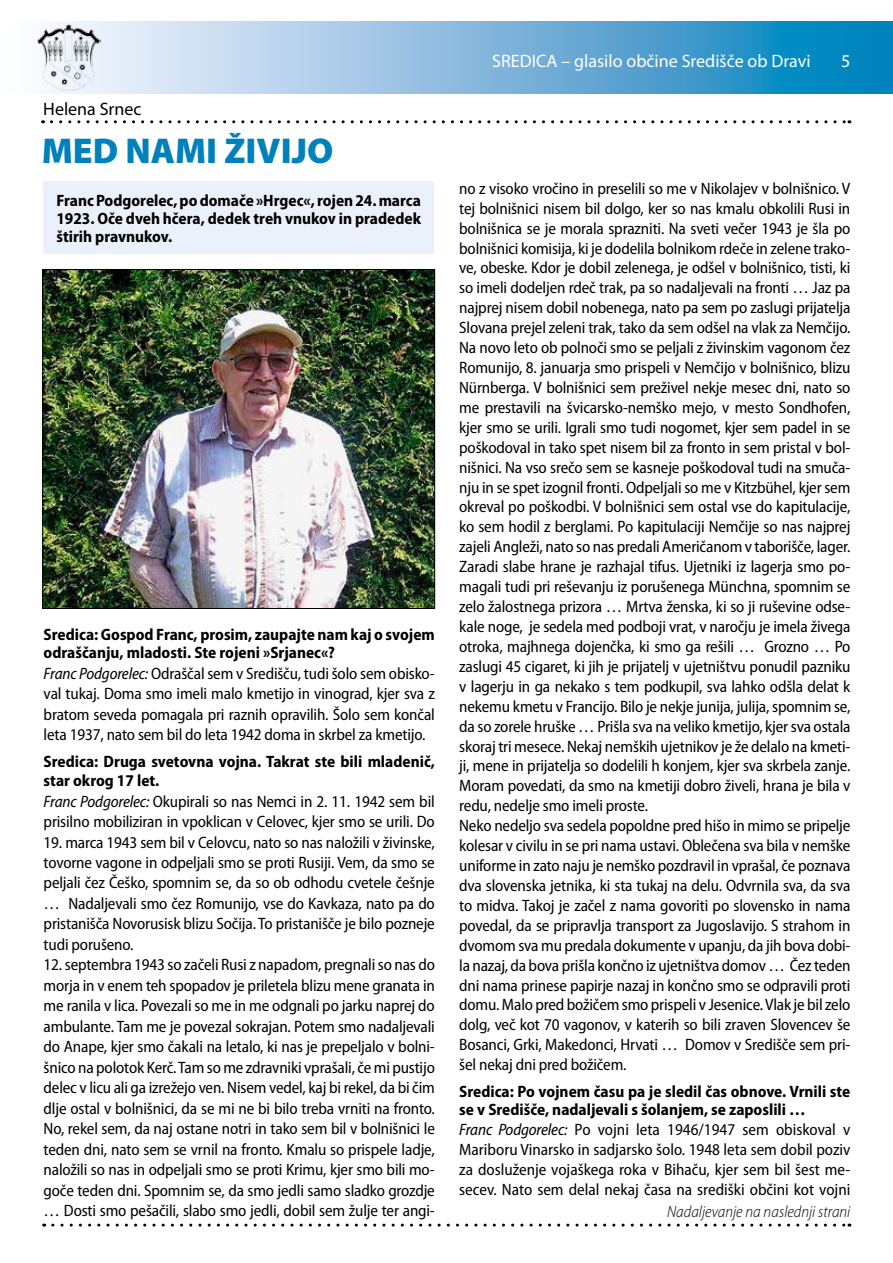
<style>
.page{position:relative;width:893px;height:1263px;background:#fff}
.page>*{position:absolute;margin:0;border:0;box-sizing:border-box;transform-origin:0 0}
.t1{font:900 36px "Myriad Pro";color:#0081bb}
.t2{font:18px "Myriad Pro";color:#fff}
.t3{font:18px "Myriad Pro";color:#000}
.t4{font:semi-condensed 16.5px/20px "Myriad Pro";letter-spacing:-.01em;color:#000;text-align:justify}
.t5{font:700 semi-condensed 16.5px/18px "Myriad Pro";color:#000}
.t6{font:italic 300 semi-condensed 16.5px "Myriad Pro";color:#000}
.s1{font-style:italic}
</style>
<div class="page">
<svg style="left:54px;top:21px;width:839px;height:73px;background:#78b5da"></svg>
<img style="left:37px;top:24px;width:64px;height:67px">
<svg style="left:53px;top:1223px;width:797px;height:3px"></svg>
<svg style="left:51px;top:120px;width:799px;height:3px"></svg>
<div style="left:44px;top:181px;width:390px;height:73px;background:#ebf1fb"></div>
<img style="left:44px;top:271px;width:389px;height:336px">
<div style="left:42px;top:269px;width:393px;height:340px;border:1px solid #000"></div>
<p class="t3" style="left:43px;top:98px;width:100px">Helena Srnec</p>
<h1 class="t1" style="left:42px;top:131px;width:293px">MED NAMI ŽIVIJO</h1>
<p class="t5" style="left:56px;top:191px;width:366px;text-align:justify">Franc Podgorelec, po domače »Hrgec«, rojen 24. marca 1923. Oče dveh hčera, dedek treh vnukov in pradedek štirih pravnukov.</p>
<p class="t5" style="left:44px;top:625px;width:393px;line-height:18.8px">Sredica: Gospod Franc, prosim, zaupajte nam kaj o svojem odraščanju, mladosti. Ste rojeni »Srjanec«?</p>
<p class="t4" style="left:44px;top:663px;width:393px;line-height:20.5px"><span class="s1">Franc Podgorelec:</span> Odraščal sem v Središču, tudi šolo sem obisko&shy;val tukaj. Doma smo imeli malo kmetijo in vinograd, kjer sva z bratom seveda pomagala pri raznih opravilih. Šolo sem končal leta 1937, nato sem bil do leta 1942 doma in skrbel za kmetijo.</p>
<p class="t5" style="left:44px;top:753px;width:393px;line-height:18.8px">Sredica: Druga svetovna vojna. Takrat ste bili mladenič, star okrog 17 let.</p>
<p class="t4" style="left:44px;top:791px;width:393px;line-height:20.5px"><span class="s1">Franc Podgorelec:</span> Okupirali so nas Nemci in 2. 11. 1942 sem bil prisilno mobiliziran in vpoklican v Celovec, kjer smo se urili. Do</p>
<p class="t4" style="left:44px;top:832px;width:393px;line-height:20.5px">19. marca 1943 sem bil v Celovcu, nato so nas naložili v živinske, tovorne vagone in odpeljali smo se proti Rusiji. Vem, da smo se peljali čez Češko, spomnim se, da so ob odhodu cvetele češnje … Nadaljevali smo čez Romunijo, vse do Kavkaza, nato pa do pristanišča Novorusisk blizu Sočija. To pristanišče je bilo pozneje tudi porušeno.</p>
<p class="t4" style="left:44px;top:955px;width:393px;line-height:20.5px">12. septembra 1943 so začeli Rusi z napadom, pregnali so nas do morja in v enem teh spopadov je priletela blizu mene granata in me ranila v lica. Povezali so me in me odgnali po jarku naprej do ambulante. Tam me je povezal sokrajan. Potem smo nadaljevali do Anape, kjer smo čakali na letalo, ki nas je prepeljalo v bolni&shy;šnico na polotok Kerč. Tam so me zdravniki vprašali, če mi pustijo delec v licu ali ga izrežejo ven. Nisem vedel, kaj bi rekel, da bi čim dlje ostal v bolnišnici, da se mi ne bi bilo treba vrniti na fronto.<br>No, rekel sem, da naj ostane notri in tako sem bil v bolnišnici le teden dni, nato sem se vrnil na fronto. Kmalu so prispele ladje, naložili so nas in odpeljali smo se proti Krimu, kjer smo bili mo&shy;goče teden dni. Spomnim se, da smo jedli samo sladko grozdje … Dosti smo pešačili, slabo smo jedli, dobil sem žulje ter angi-</p>
<p class="t2" style="left:492px;top:50px;width:320px">SREDICA – glasilo občine Središče ob Dravi</p>
<p class="t2" style="left:841px;top:50px;width:11px">5</p>
<p class="t4" style="left:459px;top:179px;width:393px;text-align:left">no z visoko vročino in preselili so me v Nikolajev v bolnišnico. V tej bolnišnici nisem bil dolgo, ker so nas kmalu obkolili Rusi in bolnišnica se je morala sprazniti. Na sveti večer 1943 je šla po bolnišnici komisija, ki je dodelila bolnikom rdeče in zelene trako&shy;ve, obeske. Kdor je dobil zelenega, je odšel v bolnišnico, tisti, ki so imeli dodeljen rdeč trak, pa so nadaljevali na fronti … Jaz pa najprej nisem dobil nobenega, nato pa sem po zaslugi prijatelja Slovana prejel zeleni trak, tako da sem odšel na vlak za Nemčijo.<br>Na novo leto ob polnoči smo se peljali z živinskim vagonom čez Romunijo, 8. januarja smo prispeli v Nemčijo v bolnišnico, blizu Nürnberga. V bolnišnici sem preživel nekje mesec dni, nato so me prestavili na švicarsko-nemško mejo, v mesto Sondhofen, kjer smo se urili. Igrali smo tudi nogomet, kjer sem padel in se poškodoval in tako spet nisem bil za fronto in sem pristal v bol&shy;nišnici. Na vso srečo sem se kasneje poškodoval tudi na smuča&shy;nju in se spet izognil fronti. Odpeljali so me v Kitzbühel, kjer sem okreval po poškodbi. V bolnišnici sem ostal vse do kapitulacije, ko sem hodil z berglami. Po kapitulaciji Nemčije so nas najprej zajeli Angleži, nato so nas predali Američanom v taborišče, lager.<br>Zaradi slabe hrane je razhajal tifus. Ujetniki iz lagerja smo po&shy;magali tudi pri reševanju iz porušenega Münchna, spomnim se zelo žalostnega prizora … Mrtva ženska, ki so ji ruševine odse&shy;kale noge, je sedela med podboji vrat, v naročju je imela živega otroka, majhnega dojenčka, ki smo ga rešili … Grozno … Po zaslugi 45 cigaret, ki jih je prijatelj v ujetništvu ponudil pazniku v lagerju in ga nekako s tem podkupil, sva lahko odšla delat k nekemu kmetu v Francijo. Bilo je nekje junija, julija, spomnim se, da so zorele hruške … Prišla sva na veliko kmetijo, kjer sva ostala skoraj tri mesece. Nekaj nemških ujetnikov je že delalo na kmeti&shy;ji, mene in prijatelja so dodelili h konjem, kjer sva skrbela zanje.<br>Moram povedati, da smo na kmetiji dobro živeli, hrana je bila v redu, nedelje smo imeli proste.<br>Neko nedeljo sva sedela popoldne pred hišo in mimo se pripelje kolesar v civilu in se pri nama ustavi. Oblečena sva bila v nemške uniforme in zato naju je nemško pozdravil in vprašal, če poznava dva slovenska jetnika, ki sta tukaj na delu. Odvrnila sva, da sva to midva. Takoj je začel z nama govoriti po slovensko in nama povedal, da se pripravlja transport za Jugoslavijo. S strahom in dvomom sva mu predala dokumente v upanju, da jih bova dobi&shy;la nazaj, da bova prišla končno iz ujetništva domov … Čez teden dni nama prinese papirje nazaj in končno smo se odpravili proti domu. Malo pred božičem smo prispeli v Jesenice. Vlak je bil zelo dolg, več kot 70 vagonov, v katerih so bili zraven Slovencev še Bosanci, Grki, Makedonci, Hrvati … Domov v Središče sem pri&shy;šel nekaj dni pred božičem.</p>
<p class="t5" style="left:459px;top:1082px;width:393px">Sredica: Po vojnem času pa je sledil čas obnove. Vrnili ste se v Središče, nadaljevali s šolanjem, se zaposlili …</p>
<p class="t4" style="left:459px;top:1120px;width:393px"><span class="s1">Franc Podgorelec:</span> Po vojni leta 1946/1947 sem obiskoval v Mariboru Vinarsko in sadjarsko šolo. 1948 leta sem dobil poziv za dosluženje vojaškega roka v Bihaču, kjer sem bil šest me&shy;secev. Nato sem delal nekaj časa na središki občini kot vojni</p>
<p class="t6" style="left:667px;top:1202px;width:185px">Nadaljevanje na naslednji strani</p>
</div>
